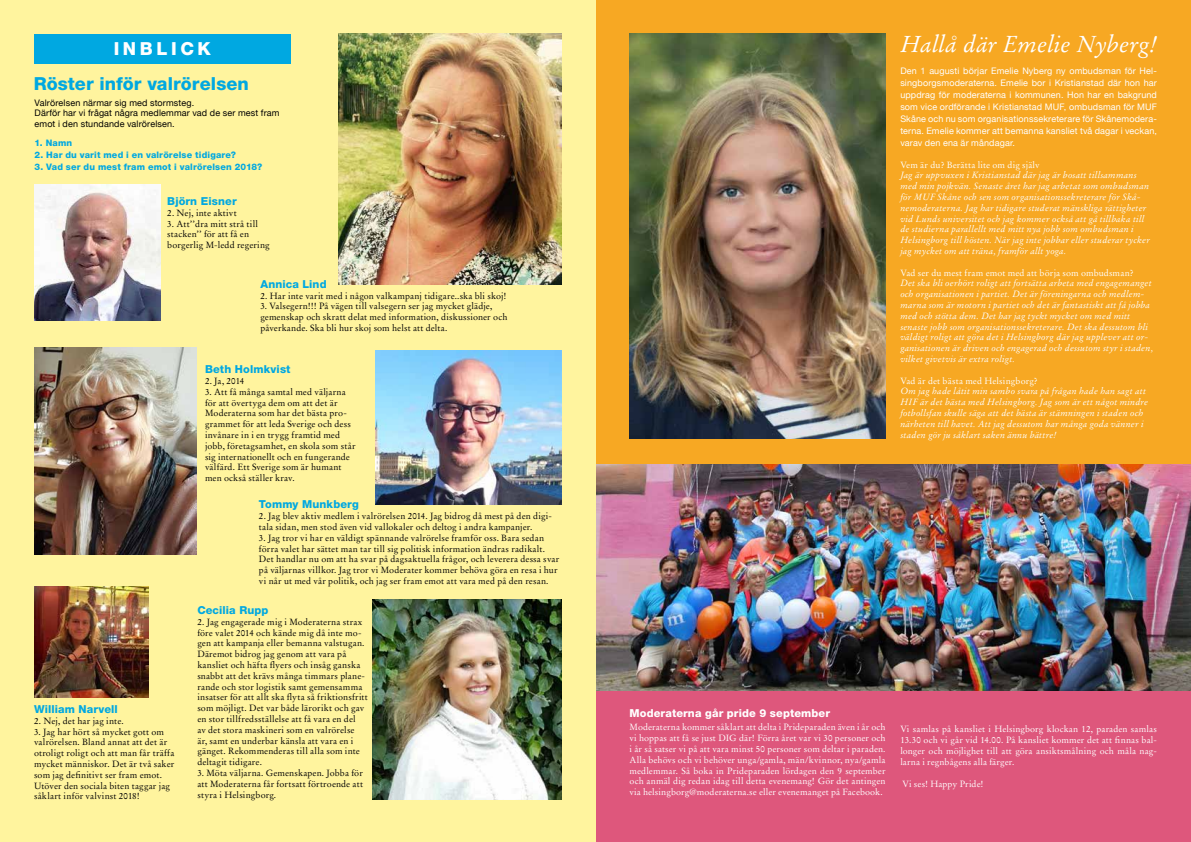
<style>
.page{position:relative;width:1191px;height:842px;background:#fff}
.page>*{position:absolute;margin:0;border:0;box-sizing:border-box;transform-origin:0 0}
.t1{font:italic 23px "Stempel Garamond";letter-spacing:.005em;color:#fff}
.t2{font:800 18px "Helvetica Neue";letter-spacing:.005em;color:#00a8e1}
.t3{font:800 18px "Helvetica Neue";letter-spacing:.2em;color:#fff}
.t4{font:800 11px "Helvetica Neue";letter-spacing:.01em;color:#00a8e1}
.t5{font:800 11px "Helvetica Neue";letter-spacing:.01em;color:#fff}
.t6{font:9px/10.8px "Stempel Garamond";letter-spacing:.015em;color:#000}
.t7{font:italic 9px/10.8px "Stempel Garamond";letter-spacing:.02em;color:#fff}
.t8{font:9px/10.8px "Stempel Garamond";letter-spacing:.015em;color:#fff;text-align:justify}
.t9{font:9px/12px "Helvetica Neue";letter-spacing:.015em;color:#fff;text-align:justify}
.t10{font:9px/10.8px "Helvetica Neue";letter-spacing:.015em;color:#000}
.t11{font:800 9px "Helvetica Neue";letter-spacing:.02em;color:#00a8e1}
</style>
<div class="page">
<img style="left:596px;top:464px;width:595px;height:227px">
<div style="left:596px;top:691px;width:595px;height:151px;background:#de577c"></div>
<div style="left:0;top:0;width:596px;height:842px;background:#fff49e"></div>
<div style="left:596px;top:0;width:595px;height:464px;background:#f7a823"></div>
<div style="left:34px;top:34px;width:257px;height:29px;background:#00a8e1"></div>
<img style="left:629px;top:33px;width:256px;height:405px">
<img style="left:338px;top:33px;width:223px;height:251px">
<img style="left:34px;top:185px;width:127px;height:135px">
<img style="left:34px;top:586px;width:115px;height:112px">
<img style="left:35px;top:348px;width:161px;height:206px">
<img style="left:376px;top:350px;width:185px;height:155px">
<img style="left:372px;top:599px;width:189px;height:200px">
<h2 class="t3" style="left:114px;top:38px;width:99px">INBLICK</h2>
<h2 class="t2" style="left:34px;top:73px;width:217px">Röster inför valrörelsen</h2>
<p class="t10" style="left:35px;top:98px;width:247px">Valrörelsen närmar sig med stormsteg.<br>Därför har vi frågat några medlemmar vad de ser mest fram emot i den stundande valrörelsen.</p>
<p class="t11" style="left:35px;top:138px;width:39px">1. Namn</p>
<p class="t11" style="left:35px;top:150px;width:203px">2. Har du varit med i en valrörelse tidigare?</p>
<p class="t11" style="left:35px;top:162px;width:229px">3. Vad ser du mest fram emot i valrörelsen 2018?</p>
<p class="t4" style="left:167px;top:195px;width:71px">Björn Eisner</p>
<p class="t6" style="left:167px;top:207px;width:71px">2. Nej, inte aktivt</p>
<p class="t6" style="left:167px;top:218px;width:104px">3. Att’’dra mitt strå till stacken’’ för att få en borgerlig M-ledd regering</p>
<p class="t4" style="left:260px;top:277px;width:68px">Annica Lind</p>
<p class="t6" style="left:260px;top:290px;width:247px">2. Har inte varit med i någon valkampanj tidigare..ska bli skoj!</p>
<p class="t6" style="left:260px;top:301px;width:248px">3. Valsegern!!! På vägen till valsegern ser jag mycket glädje, gemenskap och skratt delat med information, diskussioner och påverkande. Ska bli hur skoj som helst att delta.</p>
<p class="t4" style="left:205px;top:363px;width:87px">Beth Holmkvist</p>
<p class="t6" style="left:205px;top:376px;width:41px">2. Ja, 2014</p>
<p class="t6" style="left:205px;top:386px;width:152px">3. Att få många samtal med väljarna för att övertyga dem om att det är Moderaterna som har det bästa pro&shy;grammet för att leda Sverige och dess invånare in i en trygg framtid med jobb, företagsamhet, en skola som står sig internationellt och en fungerande välfärd. Ett Sverige som är humant men också ställer krav.</p>
<p class="t4" style="left:34px;top:703px;width:85px">William Narvell</p>
<p class="t6" style="left:34px;top:715px;width:91px">2. Nej, det har jag inte.</p>
<p class="t6" style="left:34px;top:726px;width:142px">3. Jag har hört så mycket gott om valrörelsen. Bland annat att det är otroligt roligt och att man får träffa mycket människor. Det är två saker som jag definitivt ser fram emot.<br>Utöver den sociala biten taggar jag såklart inför valvinst 2018!</p>
<p class="t4" style="left:259px;top:498px;width:101px">Tommy Munkberg</p>
<p class="t6" style="left:259px;top:511px;width:294px">2. Jag blev aktiv medlem i valrörelsen 2014. Jag bidrog då mest på den digi&shy;tala sidan, men stod även vid vallokaler och deltog i andra kampanjer.</p>
<p class="t6" style="left:259px;top:532px;width:302px">3. Jag tror vi har en väldigt spännande valrörelse framför oss. Bara sedan förra valet har sättet man tar till sig politisk information ändras radikalt.<br>Det handlar nu om att ha svar på dagsaktuella frågor, och leverera dessa svar på väljarnas villkor. Jag tror vi Moderater kommer behöva göra en resa i hur vi når ut med vår politik, och jag ser fram emot att vara med på den resan.</p>
<p class="t4" style="left:197px;top:604px;width:73px">Cecilia Rupp</p>
<p class="t6" style="left:197px;top:616px;width:172px">2. Jag engagerade mig i Moderaterna strax före valet 2014 och kände mig då inte mo&shy;gen att kampanja eller bemanna valstugan.<br>Däremot bidrog jag genom att vara på kansliet och häfta flyers och insåg ganska snabbt att det krävs många timmars plane&shy;rande och stor logistik samt gemensamma insatser för att allt ska flyta så friktionsfritt som möjligt. Det var både lärorikt och gav en stor tillfredsställelse att få vara en del<br>av det stora maskineri som en valrörelse<br>är, samt en underbar känsla att vara en i gänget. Rekommenderas till alla som inte deltagit tidigare.</p>
<p class="t6" style="left:197px;top:768px;width:167px;text-align:justify">3. Möta väljarna. Gemenskapen. Jobba för att Moderaterna får fortsatt förtroende att styra i Helsingborg.</p>
<h1 class="t1" style="left:900px;top:30px;width:258px">Hallå där Emelie Nyberg!</h1>
<p class="t9" style="left:900px;top:65px;width:258px">Den 1 augusti börjar Emelie Nyberg ny ombudsman för Hel&shy;singborgsmoderaterna. Emelie bor i Kristianstad där hon har uppdrag för moderaterna i kommunen. Hon har en bakgrund som vice ordförande i Kristianstad MUF, ombudsman för MUF Skåne och nu som organisationssekreterare för Skånemodera&shy;terna. Emelie kommer att bemanna kansliet två dagar i veckan, varav den ena är måndagar.</p>
<p class="t8" style="left:900px;top:159px;width:141px">Vem är du? Berätta lite om dig själv</p>
<p class="t7" style="left:900px;top:170px;width:251px">Jag är uppvuxen i Kristianstad där jag är bosatt tillsammans med min pojkvän. Senaste året har jag arbetat som ombudsman för MUF Skåne och sen som organisationssekreterare för Skå&shy;nemoderaterna. Jag har tidigare studerat mänskliga rättigheter vid Lunds universitet och jag kommer också att gå tillbaka till de studierna parallellt med mitt nya jobb som ombudsman i Helsingborg till hösten. När jag inte jobbar eller studerar tycker jag mycket om att träna, framför allt yoga.</p>
<p class="t8" style="left:900px;top:267px;width:235px">Vad ser du mest fram emot med att börja som ombudsman?</p>
<p class="t7" style="left:900px;top:278px;width:254px">Det ska bli oerhört roligt att fortsätta arbeta med engagemanget och organisationen i partiet. Det är föreningarna och medlem&shy;marna som är motorn i partiet och det är fantastiskt att få jobba med och stötta dem. Det har jag tyckt mycket om med mitt senaste jobb som organisationssekreterare. Det ska dessutom bli väldigt roligt att göra det i Helsingborg där jag upplever att or&shy;ganisationen är driven och engagerad och dessutom styr i staden, vilket givetvis är extra roligt.</p>
<p class="t8" style="left:900px;top:375px;width:139px">Vad är det bästa med Helsingborg?</p>
<p class="t7" style="left:900px;top:386px;width:249px">Om jag hade låtit min sambo svara på frågan hade han sagt att HIF är det bästa med Helsingborg. Jag som är ett något mindre fotbollsfan skulle säga att det bästa är stämningen i staden och närheten till havet. Att jag dessutom har många goda vänner i staden gör ju såklart saken ännu bättre!</p>
<p class="t5" style="left:629px;top:707px;width:202px">Moderaterna går pride 9 september</p>
<p class="t8" style="left:629px;top:722px;width:257px">Moderaterna kommer såklart att delta i Prideparaden även i år och vi hoppas att få se just DIG där! Förra året var vi 30 personer och i år så satser vi på att vara minst 50 personer som deltar i paraden.<br>Alla behövs och vi behöver unga/gamla, män/kvinnor, nya/gamla medlemmar. Så boka in Prideparaden lördagen den 9 september och anmäl dig redan idag till detta evenemang! Gör det antingen via helsingborg@moderaterna.se eller evenemanget på Facebook.</p>
<p class="t8" style="left:900px;top:724px;width:258px">Vi samlas på kansliet i Helsingborg klockan 12, paraden samlas 13.30 och vi går vid 14.00. På kansliet kommer det att finnas bal&shy;longer och möjlighet till att göra ansiktsmålning och måla nag&shy;larna i regnbågens alla färger.</p>
<p class="t8" style="left:902px;top:778px;width:83px">Vi ses! Happy Pride!</p>
</div>
